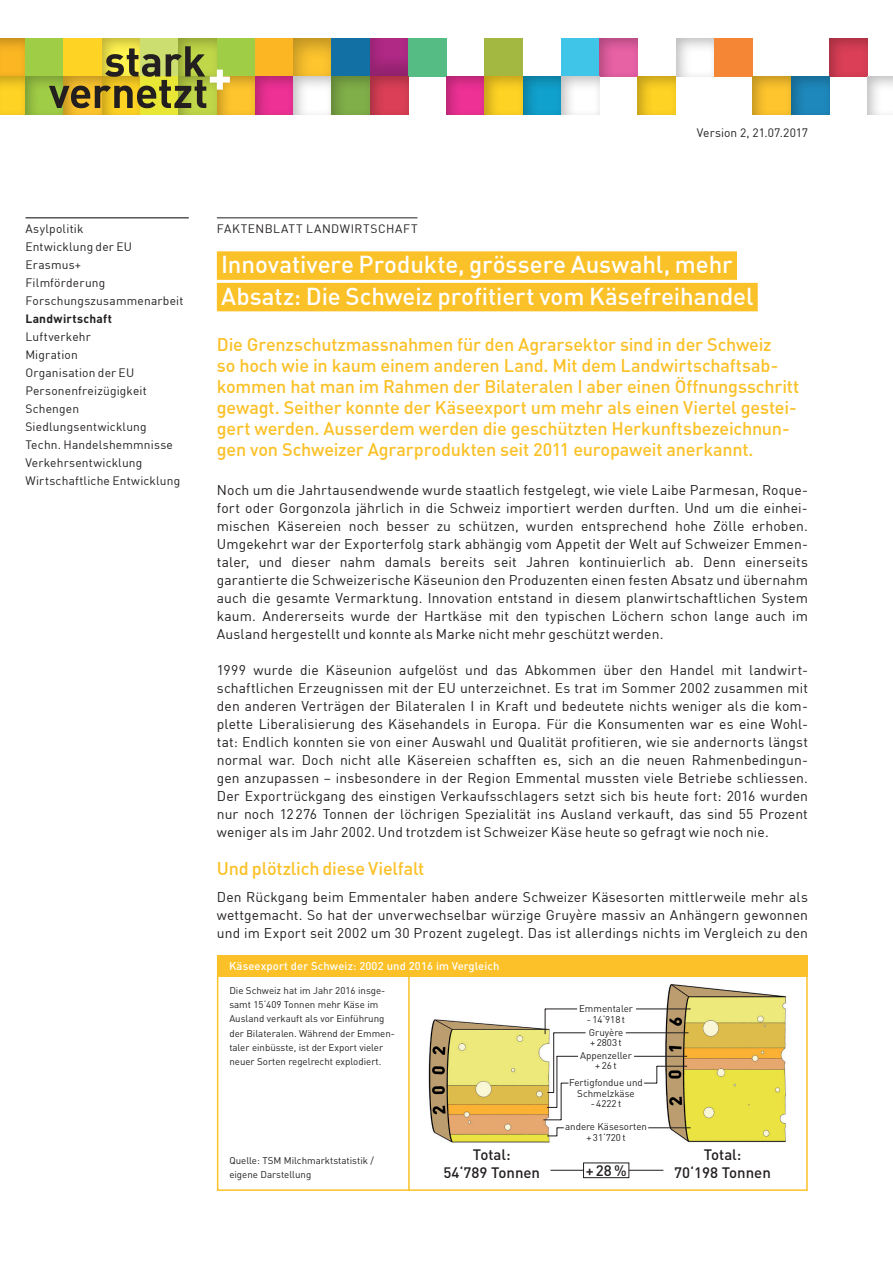
<style>
.page{position:relative;width:893px;height:1263px;background:#fff}
.page>*{position:absolute;margin:0;border:0;box-sizing:border-box;transform-origin:0 0}
.t1{font:500 24px/31.5px "DIN";letter-spacing:-.005em;color:#fff}
.t2{font:500 18px/21px "DIN";letter-spacing:-.01em;color:#fbc128}
.t3{font:500 15px/18px "DIN";color:#231f20;text-align:center}
.t4{font:13.8px/18px "DIN";letter-spacing:.01em;color:#231f20;text-align:justify}
.t5{font:12px/18px "DIN";letter-spacing:.015em;color:#231f20}
.t6{font:12px "DIN";letter-spacing:.05em;color:#231f20}
.t7{font:700 12px "DIN";letter-spacing:.025em;color:#231f20}
.t8{font:500 11.25px "DIN";letter-spacing:.01em;color:#fff}
.t9{font:9.75px/14.2px "DIN";color:#231f20}
</style>
<div class="page">
<div style="left:0;top:38px;width:27px;height:40px;background:#231f20;opacity:.3"></div>
<div style="left:26px;top:38px;width:38px;height:39px;background:#a0cd46"></div>
<div style="left:64px;top:38px;width:38px;height:39px;background:#ffd324"></div>
<div style="left:99px;top:38px;width:42px;height:40px;background:#231f20;opacity:.3"></div>
<div style="left:140px;top:38px;width:39px;height:39px;background:#ccde6f"></div>
<div style="left:176px;top:38px;width:42px;height:40px;background:#231f20;opacity:.3"></div>
<div style="left:217px;top:38px;width:38px;height:39px;background:#a0cd46"></div>
<div style="left:255px;top:38px;width:38px;height:39px;background:#fcb623"></div>
<div style="left:291px;top:38px;width:42px;height:40px;background:#231f20;opacity:.3"></div>
<div style="left:332px;top:38px;width:38px;height:39px;background:#1370a4"></div>
<div style="left:367px;top:38px;width:42px;height:40px;background:#231f20;opacity:.2"></div>
<div style="left:408px;top:38px;width:38px;height:39px;background:#55bd84"></div>
<div style="left:485px;top:38px;width:38px;height:39px;background:#a2b841"></div>
<div style="left:561px;top:38px;width:39px;height:39px;background:#3ec5e8"></div>
<div style="left:597px;top:38px;width:42px;height:40px;background:#231f20;opacity:.3"></div>
<div style="left:673px;top:38px;width:42px;height:40px;background:#231f20;opacity:.3"></div>
<div style="left:714px;top:38px;width:39px;height:39px;background:#f58635"></div>
<div style="left:826px;top:38px;width:42px;height:40px;background:#231f20;opacity:.3"></div>
<div style="left:0;top:75px;width:27px;height:42px;background:#231f20;opacity:.3"></div>
<div style="left:23px;top:75px;width:42px;height:42px;background:#231f20;opacity:.3"></div>
<div style="left:61px;top:75px;width:42px;height:42px;background:#231f20;opacity:.3"></div>
<div style="left:99px;top:75px;width:42px;height:42px;background:#231f20;opacity:.3"></div>
<div style="left:140px;top:77px;width:39px;height:38px;background:#e9e736"></div>
<div style="left:176px;top:75px;width:42px;height:42px;background:#231f20;opacity:.3"></div>
<div style="left:214px;top:75px;width:42px;height:42px;background:#231f20;opacity:.3"></div>
<div style="left:252px;top:75px;width:42px;height:42px;background:#231f20;opacity:.3"></div>
<div style="left:291px;top:75px;width:42px;height:42px;background:#231f20;opacity:.3"></div>
<div style="left:329px;top:75px;width:42px;height:42px;background:#231f20;opacity:.3"></div>
<div style="left:367px;top:75px;width:42px;height:42px;background:#231f20;opacity:.3"></div>
<div style="left:444px;top:75px;width:42px;height:42px;background:#231f20;opacity:.3"></div>
<div style="left:482px;top:75px;width:42px;height:42px;background:#231f20;opacity:.3"></div>
<div style="left:520px;top:75px;width:42px;height:42px;background:#231f20;opacity:.3"></div>
<div style="left:559px;top:75px;width:42px;height:42px;background:#231f20;opacity:.3"></div>
<div style="left:635px;top:75px;width:42px;height:42px;background:#231f20;opacity:.3"></div>
<div style="left:750px;top:75px;width:42px;height:42px;background:#231f20;opacity:.3"></div>
<div style="left:788px;top:75px;width:42px;height:42px;background:#231f20;opacity:.3"></div>
<div style="left:865px;top:75px;width:28px;height:42px;background:#231f20;opacity:.3"></div>
<svg style="left:49px;top:46px;width:183px;height:62px"></svg>
<div style="left:217px;top:955px;width:591px;height:22px;background:#fcc128"></div>
<svg style="left:217px;top:977px;width:591px;height:214px"></svg>
<img style="left:427px;top:982px;width:360px;height:161px">
<hr style="left:550px;top:1170px;width:113px;height:1px;background:#231f20">
<div style="left:583px;top:1162px;width:46px;height:16px;background:#fff;border:1px solid #231f20"></div>
<svg style="left:545px;top:1010px;width:1px;height:24px"></svg>
<hr style="left:545px;top:1009px;width:146px;height:1px;background:#231f20">
<hr style="left:553px;top:1033px;width:1px;height:60px;background:#231f20">
<hr style="left:553px;top:1032px;width:135px;height:1px;background:#231f20">
<hr style="left:557px;top:1056px;width:1px;height:51px;background:#231f20">
<hr style="left:557px;top:1056px;width:130px;height:1px;background:#231f20">
<svg style="left:543px;top:1119px;width:18px;height:1px"></svg>
<hr style="left:561px;top:1083px;width:1px;height:37px;background:#231f20">
<hr style="left:561px;top:1083px;width:96px;height:1px;background:#231f20">
<svg style="left:657px;top:1067px;width:1px;height:16px"></svg>
<hr style="left:657px;top:1066px;width:30px;height:1px;background:#231f20">
<div style="left:577px;top:1002px;width:59px;height:15px;background:#fff"></div>
<div style="left:586px;top:1028px;width:40px;height:15px;background:#fff"></div>
<div style="left:578px;top:1053px;width:56px;height:15px;background:#fff"></div>
<div style="left:569px;top:1080px;width:75px;height:15px;background:#fff"></div>
<svg style="left:547px;top:1128px;width:11px;height:9px"></svg>
<hr style="left:557px;top:1127px;width:134px;height:1px;background:#231f20">
<div style="left:564px;top:1122px;width:84px;height:16px;background:#fff"></div>
<hr style="left:217px;top:218px;width:200px;height:1px;background:#231f20">
<div style="left:217px;top:251px;width:520px;height:29px;background:#fbc128"></div>
<div style="left:217px;top:283px;width:541px;height:28px;background:#fbc128"></div>
<hr style="left:26px;top:218px;width:163px;height:1px;background:#000">
<p class="t5" style="left:697px;top:124px;width:113px">Version 2, 21.07.2017</p>
<p class="t5" style="left:25px;top:219px;width:160px">Asylpolitik<br>Entwicklung der EU<br>Erasmus+<br>Filmförderung<br>Forschungszusammenarbeit</p>
<p class="t7" style="left:25px;top:311px;width:88px">Landwirtschaft</p>
<p class="t5" style="left:25px;top:327px;width:156px">Luftverkehr<br>Migration<br>Organisation der EU<br>Personenfreizügigkeit<br>Schengen<br>Siedlungsentwicklung<br>Techn. Handelshemmnisse<br>Verkehrsentwicklung<br>Wirtschaftliche Entwicklung</p>
<p class="t6" style="left:217px;top:221px;width:202px">FAKTENBLATT LANDWIRTSCHAFT</p>
<h1 class="t1" style="left:221px;top:248px;width:534px">Innovativere Produkte, grössere Auswahl, mehr<br>Absatz: Die Schweiz profitiert vom Käsefreihandel</h1>
<p class="t2" style="left:217px;top:333px;width:584px">Die Grenzschutzmassnahmen für den Agrarsektor sind in der Schweiz<br>so hoch wie in kaum einem anderen Land. Mit dem Landwirtschaftsab&shy;kommen hat man im Rahmen der Bilateralen I aber einen Öffnungsschritt gewagt. Seither konnte der Käseexport um mehr als einen Viertel gestei&shy;gert werden. Ausserdem werden die geschützten Herkunftsbezeichnun&shy;gen von Schweizer Agrarprodukten seit 2011 europaweit anerkannt.</p>
<p class="t4" style="left:217px;top:481px;width:593px">Noch um die Jahrtausendwende wurde staatlich festgelegt, wie viele Laibe Parmesan, Roque&shy;fort oder Gorgonzola jährlich in die Schweiz importiert werden durften. Und um die einhei&shy;mischen Käsereien noch besser zu schützen, wurden entsprechend hohe Zölle erhoben.<br>Umgekehrt war der Exporterfolg stark abhängig vom Appetit der Welt auf Schweizer Emmen&shy;taler, und dieser nahm damals bereits seit Jahren kontinuierlich ab. Denn einerseits garantierte die Schweizerische Käseunion den Produzenten einen festen Absatz und übernahm auch die gesamte Vermarktung. Innovation entstand in diesem planwirtschaftlichen System kaum. Andererseits wurde der Hartkäse mit den typischen Löchern schon lange auch im Ausland hergestellt und konnte als Marke nicht mehr geschützt werden.</p>
<p class="t4" style="left:217px;top:661px;width:593px">1999 wurde die Käseunion aufgelöst und das Abkommen über den Handel mit landwirt&shy;schaftlichen Erzeugnissen mit der EU unterzeichnet. Es trat im Sommer 2002 zusammen mit den anderen Verträgen der Bilateralen I in Kraft und bedeutete nichts weniger als die kom&shy;plette Liberalisierung des Käsehandels in Europa. Für die Konsumenten war es eine Wohl&shy;tat: Endlich konnten sie von einer Auswahl und Qualität profitieren, wie sie andernorts längst normal war. Doch nicht alle Käsereien schafften es, sich an die neuen Rahmenbedingun&shy;gen anzupassen – insbesondere in der Region Emmental mussten viele Betriebe schliessen.<br>Der Exportrückgang des einstigen Verkaufsschlagers setzt sich bis heute fort: 2016 wurden nur noch 12276 Tonnen der löchrigen Spezialität ins Ausland verkauft, das sind 55 Prozent weniger als im Jahr 2002. Und trotzdem ist Schweizer Käse heute so gefragt wie noch nie.</p>
<h2 class="t2" style="left:217px;top:858px;width:209px">Und plötzlich diese Vielfalt</h2>
<p class="t4" style="left:217px;top:888px;width:593px">Den Rückgang beim Emmentaler haben andere Schweizer Käsesorten mittlerweile mehr als wettgemacht. So hat der unverwechselbar würzige Gruyère massiv an Anhängern gewonnen und im Export seit 2002 um 30 Prozent zugelegt. Das ist allerdings nichts im Vergleich zu den</p>
<p class="t8" style="left:229px;top:959px;width:272px">Käseexport der Schweiz: 2002 und 2016 im Vergleich</p>
<p class="t9" style="left:229px;top:983px;width:167px">Die Schweiz hat im Jahr 2016 insge&shy;samt 15‘409 Tonnen mehr Käse im Ausland verkauft als vor Einführung der Bilateralen. Während der Emmen&shy;taler einbüsste, ist der Export vieler neuer Sorten regelrecht explodiert.</p>
<p class="t9" style="left:579px;top:1001px;width:55px">Emmentaler</p>
<p class="t9" style="left:587px;top:1013px;width:40px;line-height:13px">- 14‘918 t<br>Gruyère</p>
<p class="t9" style="left:580px;top:1036px;width:53px;line-height:12.5px;text-align:center">+ 2803 t<br>Appenzeller</p>
<p class="t9" style="left:569px;top:1057px;width:75px;line-height:16.6px;text-align:center">+26t<br>Fertigfondue und</p>
<p class="t9" style="left:577px;top:1086px;width:59px">Schmelzkäse</p>
<p class="t9" style="left:591px;top:1096px;width:32px">- 4222 t</p>
<p class="t9" style="left:565px;top:1121px;width:83px;line-height:10.5px;text-align:center">andere Käsesorten + 31‘720 t</p>
<p class="t9" style="left:229px;top:1153px;width:146px">Quelle: TSM Milchmarktstatistik / eigene Darstellung</p>
<p class="t3" style="left:443px;top:1145px;width:98px">Total:<br>54‘789 Tonnen</p>
<p class="t3" style="left:704px;top:1145px;width:39px">Total:</p>
<p class="t3" style="left:586px;top:1160px;width:42px">+28%</p>
<p class="t3" style="left:674px;top:1163px;width:98px">70‘198 Tonnen</p>
</div>
